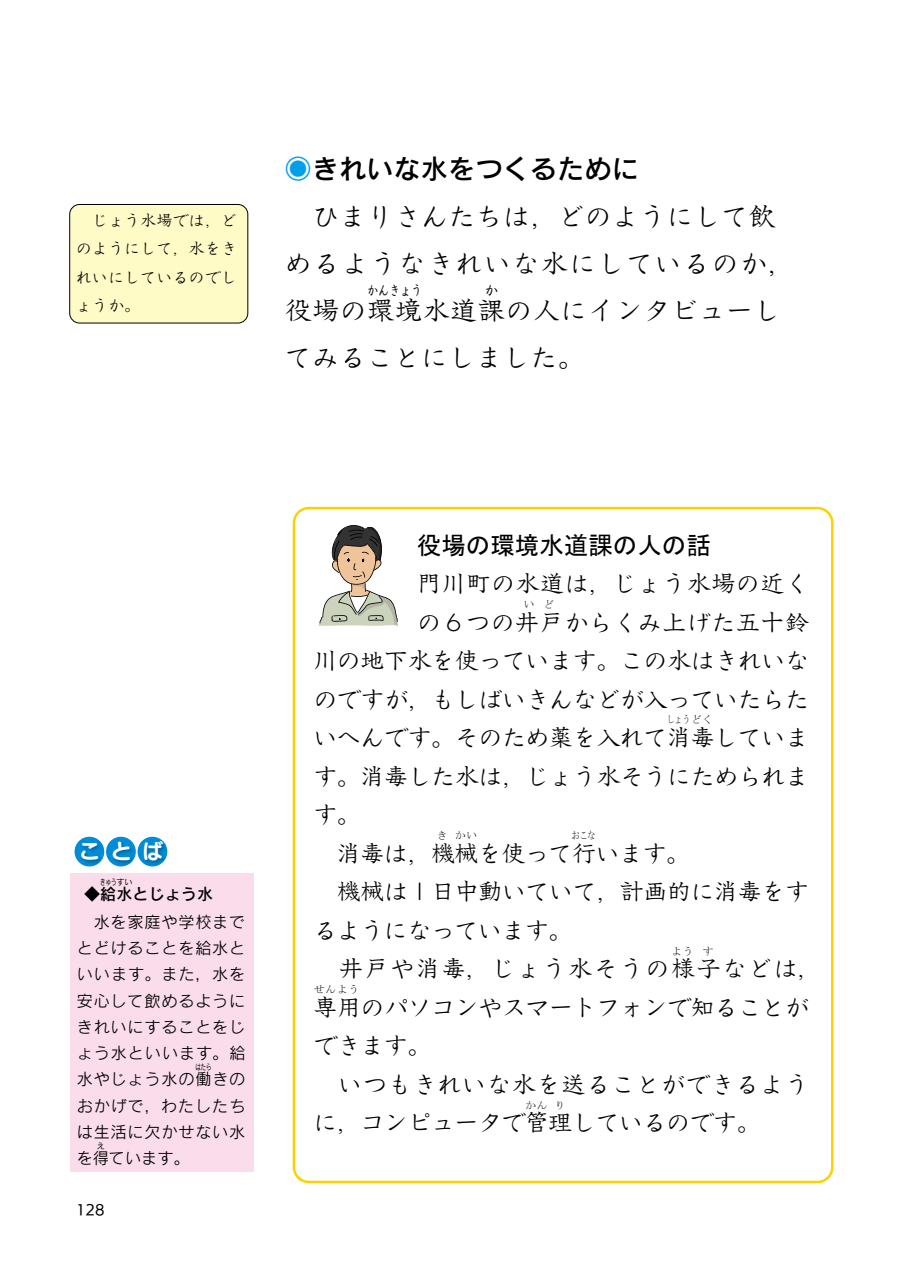
<style>
.page{position:relative;width:903px;height:1275px;background:#fff}
.page>*{position:absolute;margin:0;border:0;box-sizing:border-box;transform-origin:0 0}
.t1{font:27.3px/47.2px "Utrillo Pro M";letter-spacing:.01em;color:#000}
.t2{font:27.3px "Rodin Pro DB";color:#000}
.t3{font:24.5px/38.5px "Utrillo Pro M";letter-spacing:-.035em;color:#000}
.t4{font:24.5px/38.5px "Utrillo Pro M";letter-spacing:-.015em;color:#000}
.t5{font:24.5px/38.5px "Utrillo Pro M";color:#000}
.t6{font:24.5px "MS Gothic";color:#000}
.t7{font:21px "Seurat Pro B";color:#fff}
.t8{font:16.1px/26.2px "Rodin Pro M";letter-spacing:.05em;color:#000;text-align:justify}
.t9{font:16.1px/28.5px "Utrillo Pro M";color:#000;text-align:justify}
.t10{font:16.1px "Rodin Pro DB";color:#000}
.t11{font:14px "UD Kakugo Small Pr 6 M";color:#000}
.t12{font:13.65px "Utrillo Pro M";color:#000;scale:.8 1}
.t13{font:13.65px "Utrillo Pro M";color:#000}
.t14{font:10.5px "MS Mincho";letter-spacing:.08em;color:#000}
.t15{font:10.5px "MS Mincho";letter-spacing:.08em;color:#000;scale:.75 1}
.t16{font:8.05px "Rodin Pro DB";color:#000;scale:.67 1}
.t17{font:8.05px "Rodin Pro M";color:#000;scale:.67 1}
.t18{font:8.05px "Rodin Pro M";color:#000}
.s1{color:#00a0e9}
</style>
<div class="page">
<div style="left:71px;top:873px;width:183px;height:298px;background:#fadcea"></div>
<div style="left:70px;top:204px;width:178px;height:119px;background:#fffbc7;border-radius:10px"></div>
<div style="left:69px;top:204px;width:179px;height:119px;border:1px solid #000;border-radius:10px"></div>
<div style="left:75px;top:837px;width:29px;height:29px;background:#008cd6;border-radius:50%"></div>
<img style="left:76px;top:838px;width:92px;height:29px">
<svg style="left:106px;top:837px;width:30px;height:29px"></svg>
<svg style="left:138px;top:837px;width:29px;height:29px"></svg>
<svg style="left:318px;top:525px;width:80px;height:101px"></svg>
<p class="t9" style="left:76px;top:205px;width:163px">　じょう水場では，どのようにして，水をきれいにしているのでしょうか。</p>
<p class="t2" style="left:284px;top:150px;width:356px"><span class="s1">◉</span>きれいな水をつくるために</p>
<p class="t1" style="left:284px;top:191px;width:511px">　ひまりさんたちは，どのようにして飲めるようなきれいな水にしているのか，役場の環境水道課の人にインタビューし</p>
<p class="t12" style="left:367px;top:281px;width:70px">かんきょう</p>
<p class="t13" style="left:484px;top:281px;width:15px">か</p>
<p class="t1" style="left:284px;top:333px;width:302px">てみることにしました。</p>
<p class="t7" style="left:79px;top:837px;width:86px">ことば</p>
<p class="t16" style="left:100px;top:876px;width:50px">きゅうすい</p>
<p class="t8" style="left:77px;top:908px;width:170px">　水を家庭や学校までとどけることを給水といいます。また，水を安心して飲めるようにきれいにすることをじょう水といいます。給水やじょう水の働きの</p>
<p class="t10" style="left:84px;top:883px;width:130px">◆給水とじょう水</p>
<p class="t17" style="left:195px;top:1062px;width:26px">はたら</p>
<p class="t8" style="left:77px;top:1092px;width:170px">おかげで，わたしたちは生活に欠かせない水を得ています。</p>
<p class="t18" style="left:97px;top:1141px;width:10px">え</p>
<p class="t11" style="left:76px;top:1202px;width:30px">128</p>
<p class="t6" style="left:417px;top:532px;width:295px">役場の環境水道課の人の話</p>
<p class="t5" style="left:417px;top:563px;width:394px">門川町の水道は，じょう水場の近くの６つの井戸からくみ上げた五十鈴</p>
<p class="t14" style="left:524px;top:599px;width:32px">い ど</p>
<p class="t3" style="left:313px;top:640px;width:498px;text-align:justify">川の地下水を使っています。この水はきれいなのですが，もしばいきんなどが入っていたらたいへんです。そのため薬を入れて消毒していま</p>
<p class="t15" style="left:667px;top:714px;width:63px">しょうどく</p>
<p class="t3" style="left:313px;top:756px;width:498px">す。消毒した水は，じょう水そうにためられます。<br>　消毒は，機械を使って行います。</p>
<p class="t14" style="left:437px;top:830px;width:12px">き</p>
<p class="t14" style="left:455px;top:830px;width:23px">かい</p>
<p class="t15" style="left:572px;top:830px;width:33px">おこな</p>
<p class="t3" style="left:313px;top:871px;width:510px">　機械は１日中動いていて，計画的に消毒をするようになっています。<br>　井戸や消毒，じょう水そうの様子などは，</p>
<p class="t14" style="left:671px;top:945px;width:23px">よう</p>
<p class="t14" style="left:703px;top:945px;width:12px">す</p>
<p class="t14" style="left:314px;top:984px;width:47px">せんよう</p>
<p class="t3" style="left:313px;top:987px;width:497px">専用のパソコンやスマートフォンで知ることが</p>
<p class="t4" style="left:313px;top:1025px;width:498px">できます。<br>　いつもきれいな水を送ることができるように，コンピュータで管理しているのです。</p>
<p class="t14" style="left:526px;top:1099px;width:23px">かん</p>
<p class="t14" style="left:555px;top:1099px;width:12px">り</p>
</div>
